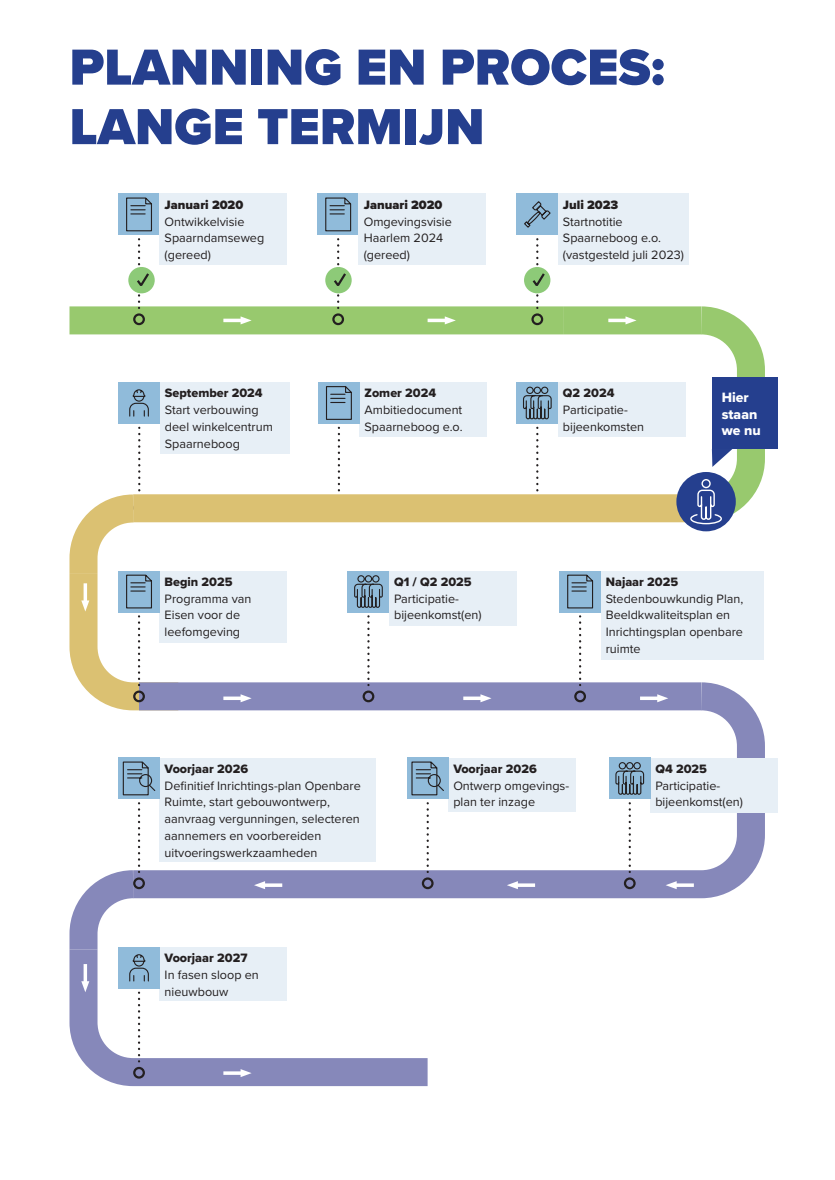
<style>
.page{position:relative;width:835px;height:1180px;background:#fff}
.page>*{position:absolute;margin:0;border:0;box-sizing:border-box;transform-origin:0 0}
.t1{font:900 52.5px/59.5px "Proxima Nova";color:#253f8e}
.t2{font:14px/16.8px "Proxima Nova Extrabld";color:#fff}
.t3{font:12.6px/16.8px "Proxima Nova";color:#231f20}
.t4{font:12.6px "Proxima Nova Extrabld";color:#231f20}
.t5{font:900 12.6px "Proxima Nova";color:#231f20}
</style>
<div class="page">
<div style="left:69px;top:306px;width:494px;height:28px;background:#98c96e"></div>
<div style="left:563px;top:306px;width:138px;height:28px;background:#98c96e"></div>
<svg style="left:118px;top:757px;width:660px;height:142px"></svg>
<svg style="left:78px;top:1000px;width:350px;height:87px"></svg>
<svg style="left:536px;top:428px;width:2px;height:62px"></svg>
<div style="left:558px;top:382px;width:127px;height:55px;background:#e7eff6"></div>
<div style="left:516px;top:382px;width:42px;height:42px;background:#90bbda"></div>
<svg style="left:523px;top:386px;width:29px;height:34px"></svg>
<svg style="left:338px;top:428px;width:2px;height:62px"></svg>
<div style="left:359px;top:382px;width:127px;height:55px;background:#e7eff6"></div>
<div style="left:318px;top:382px;width:41px;height:42px;background:#90bbda"></div>
<svg style="left:325px;top:386px;width:27px;height:34px"></svg>
<div style="left:118px;top:194px;width:42px;height:41px;background:#90bbda"></div>
<svg style="left:126px;top:197px;width:26px;height:35px"></svg>
<div style="left:133px;top:313px;width:12px;height:12px;border:2px solid #231f20;border-radius:50%"></div>
<div style="left:160px;top:194px;width:127px;height:71px;background:#e7eff6"></div>
<div style="left:128px;top:267px;width:27px;height:26px;background:#8dca78;border-radius:50%"></div>
<svg style="left:135px;top:239px;width:16px;height:63px"></svg>
<div style="left:531px;top:313px;width:12px;height:12px;border:2px solid #231f20;border-radius:50%"></div>
<div style="left:558px;top:194px;width:130px;height:71px;background:#e7eff6"></div>
<div style="left:516px;top:194px;width:42px;height:41px;background:#90bbda"></div>
<svg style="left:524px;top:201px;width:27px;height:27px"></svg>
<div style="left:524px;top:267px;width:26px;height:26px;background:#8dca78;border-radius:50%"></div>
<svg style="left:530px;top:239px;width:17px;height:63px"></svg>
<div style="left:139px;top:682px;width:562px;height:28px;background:#8688ba"></div>
<div style="left:362px;top:690px;width:12px;height:12px;border:2px solid #231f20;border-radius:50%"></div>
<svg style="left:367px;top:616px;width:2px;height:63px"></svg>
<div style="left:389px;top:571px;width:127px;height:54px;background:#e7eff6"></div>
<div style="left:348px;top:571px;width:41px;height:41px;background:#90bbda"></div>
<svg style="left:354px;top:575px;width:29px;height:33px"></svg>
<div style="left:623px;top:877px;width:12px;height:12px;border:2px solid #231f20;border-radius:50%"></div>
<svg style="left:628px;top:803px;width:2px;height:63px"></svg>
<div style="left:650px;top:758px;width:127px;height:54px;background:#e7eff6"></div>
<div style="left:609px;top:758px;width:41px;height:41px;background:#90bbda"></div>
<svg style="left:615px;top:762px;width:29px;height:33px"></svg>
<div style="left:160px;top:571px;width:127px;height:71px;background:#e7eff6"></div>
<div style="left:574px;top:690px;width:12px;height:12px;border:2px solid #231f20;border-radius:50%"></div>
<svg style="left:579px;top:616px;width:2px;height:63px"></svg>
<div style="left:600px;top:571px;width:163px;height:88px;background:#e7eff6"></div>
<div style="left:559px;top:571px;width:41px;height:41px;background:#90bbda"></div>
<svg style="left:567px;top:574px;width:26px;height:35px"></svg>
<div style="left:422px;top:877px;width:11px;height:12px;border:2px solid #231f20;border-radius:50%"></div>
<svg style="left:426px;top:803px;width:3px;height:63px"></svg>
<div style="left:448px;top:758px;width:127px;height:53px;background:#e7eff6"></div>
<div style="left:407px;top:758px;width:41px;height:41px;background:#90bbda"></div>
<svg style="left:411px;top:761px;width:33px;height:35px"></svg>
<div style="left:160px;top:758px;width:216px;height:103px;background:#e7eff6"></div>
<div style="left:118px;top:758px;width:42px;height:41px;background:#90bbda"></div>
<svg style="left:122px;top:761px;width:34px;height:35px"></svg>
<div style="left:160px;top:382px;width:130px;height:72px;background:#e7eff6"></div>
<div style="left:118px;top:382px;width:42px;height:42px;background:#90bbda"></div>
<svg style="left:129px;top:389px;width:20px;height:28px"></svg>
<div style="left:133px;top:1067px;width:12px;height:11px;border:2px solid #231f20;border-radius:50%"></div>
<div style="left:160px;top:947px;width:127px;height:53px;background:#e7eff6"></div>
<hr style="left:223px;top:319px;width:22px;height:3px;background:#fff">
<svg style="left:240px;top:316px;width:11px;height:8px"></svg>
<svg style="left:223px;top:696px;width:17px;height:4px"></svg>
<svg style="left:240px;top:694px;width:11px;height:8px"></svg>
<svg style="left:223px;top:1071px;width:17px;height:4px"></svg>
<svg style="left:240px;top:1069px;width:11px;height:8px"></svg>
<svg style="left:265px;top:883px;width:17px;height:4px"></svg>
<svg style="left:254px;top:881px;width:11px;height:8px"></svg>
<hr style="left:427px;top:319px;width:22px;height:3px;background:#fff">
<svg style="left:444px;top:316px;width:12px;height:8px"></svg>
<svg style="left:463px;top:696px;width:17px;height:4px"></svg>
<svg style="left:480px;top:694px;width:11px;height:8px"></svg>
<svg style="left:518px;top:883px;width:17px;height:4px"></svg>
<svg style="left:506px;top:881px;width:12px;height:8px"></svg>
<hr style="left:608px;top:319px;width:22px;height:3px;background:#fff">
<svg style="left:625px;top:316px;width:11px;height:8px"></svg>
<svg style="left:69px;top:428px;width:137px;height:283px"></svg>
<svg style="left:69px;top:803px;width:92px;height:252px"></svg>
<svg style="left:640px;top:696px;width:17px;height:4px"></svg>
<svg style="left:657px;top:682px;width:121px;height:108px"></svg>
<svg style="left:676px;top:883px;width:17px;height:4px"></svg>
<svg style="left:665px;top:881px;width:11px;height:8px"></svg>
<div style="left:317px;top:194px;width:42px;height:41px;background:#90bbda"></div>
<svg style="left:325px;top:197px;width:26px;height:35px"></svg>
<div style="left:332px;top:313px;width:12px;height:12px;border:2px solid #231f20;border-radius:50%"></div>
<div style="left:359px;top:194px;width:127px;height:71px;background:#e7eff6"></div>
<div style="left:325px;top:267px;width:26px;height:26px;background:#8dca78;border-radius:50%"></div>
<svg style="left:331px;top:239px;width:17px;height:63px"></svg>
<div style="left:133px;top:494px;width:568px;height:28px;background:#dbc172"></div>
<svg style="left:673px;top:306px;width:105px;height:226px"></svg>
<h1 class="t1" style="left:69px;top:37px;width:596px">PLANNING EN PROCES:<br>LANGE TERMIJN</h1>
<p class="t5" style="left:165px;top:195px;width:80px">Januari 2020</p>
<p class="t3" style="left:165px;top:212px;width:101px">Ontwikkelvisie<br>Spaarndamseweg (gereed)</p>
<p class="t4" style="left:165px;top:384px;width:99px">September 2024</p>
<p class="t3" style="left:165px;top:401px;width:109px">Start verbouwing deel winkelcentrum<br>Spaarneboog</p>
<p class="t4" style="left:165px;top:572px;width:69px">Begin 2025</p>
<p class="t3" style="left:165px;top:589px;width:88px">Programma van<br>Eisen voor de leefomgeving</p>
<p class="t5" style="left:364px;top:195px;width:80px">Januari 2020</p>
<p class="t3" style="left:364px;top:212px;width:89px">Omgevingsvisie<br>Haarlem 2024 (gereed)</p>
<p class="t4" style="left:364px;top:384px;width:73px">Zomer 2024</p>
<p class="t3" style="left:364px;top:401px;width:100px">Ambitiedocument<br>Spaarneboog e.o.</p>
<p class="t4" style="left:394px;top:572px;width:79px">Q1 / Q2 2025</p>
<p class="t3" style="left:394px;top:589px;width:89px">Participatie&shy;bijeenkomst(en)</p>
<p class="t5" style="left:563px;top:195px;width:57px">Juli 2023</p>
<p class="t3" style="left:563px;top:212px;width:122px">Startnotitie<br>Spaarneboog e.o. (vastgesteld juli 2023)</p>
<p class="t4" style="left:563px;top:384px;width:53px">Q2 2024</p>
<p class="t3" style="left:563px;top:401px;width:83px">Participatie&shy;bijeenkomsten</p>
<p class="t2" style="left:721px;top:388px;width:40px">Hier staan we nu</p>
<p class="t4" style="left:605px;top:572px;width:74px">Najaar 2025</p>
<p class="t3" style="left:605px;top:589px;width:139px">Stedenbouwkundig Plan,<br>Beeldkwaliteitsplan en<br>Inrichtingsplan openbare ruimte</p>
<p class="t4" style="left:165px;top:759px;width:85px">Voorjaar 2026</p>
<p class="t3" style="left:165px;top:776px;width:197px">Definitief Inrichtings-plan Openbare<br>Ruimte, start gebouwontwerp, aanvraag vergunningen, selecteren aannemers en voorbereiden uitvoeringswerkzaamheden</p>
<p class="t4" style="left:165px;top:948px;width:84px">Voorjaar 2027</p>
<p class="t3" style="left:165px;top:966px;width:96px">In fasen sloop en nieuwbouw</p>
<p class="t4" style="left:453px;top:759px;width:85px">Voorjaar 2026</p>
<p class="t3" style="left:453px;top:776px;width:117px">Ontwerp omgevings&shy;plan ter inzage</p>
<p class="t4" style="left:655px;top:759px;width:53px">Q4 2025</p>
<p class="t3" style="left:655px;top:776px;width:89px">Participatie&shy;bijeenkomst(en)</p>
</div>
